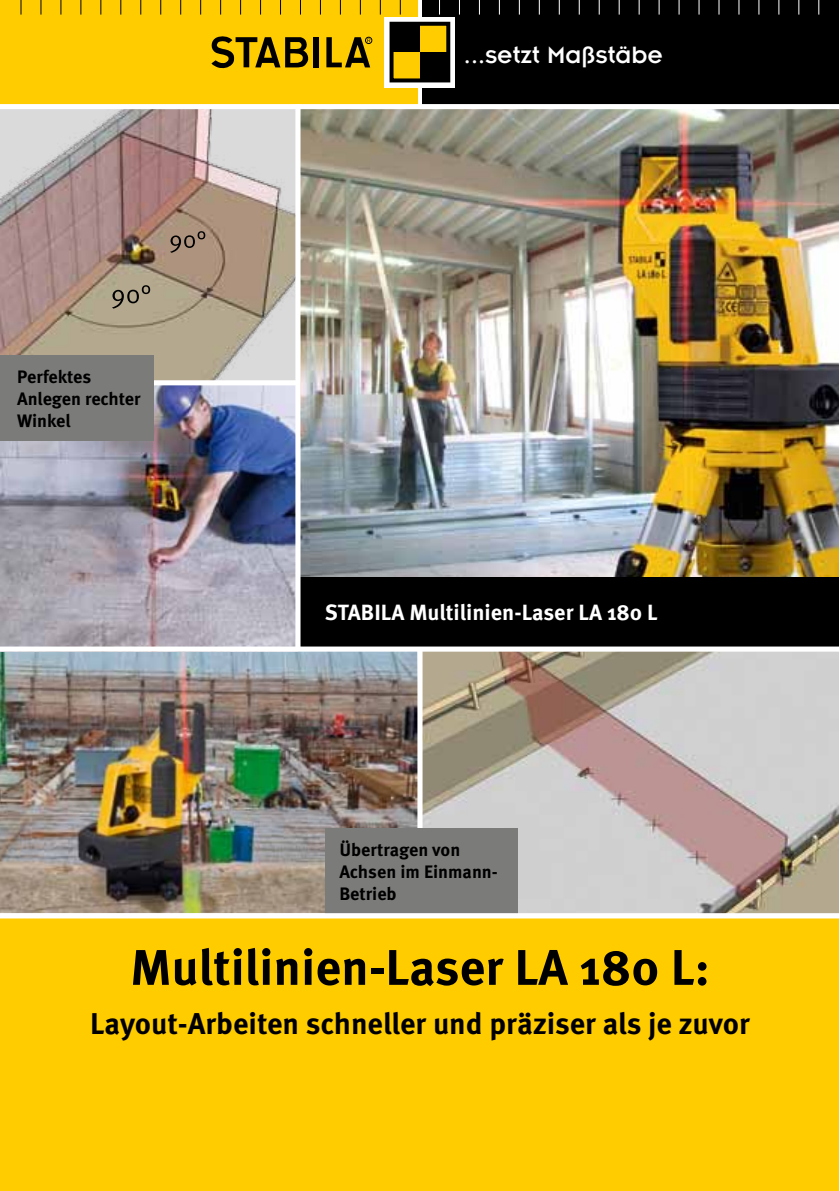
<style>
.page{position:relative;width:840px;height:1191px;background:#fff}
.page>*{position:absolute;margin:0;border:0;box-sizing:border-box;transform-origin:0 0}
.t1{font:700 50px "Meta Pro";color:#000}
.t2{font:700 30px "Meta Pro";color:#000}
.t3{font:26px "Insignia";letter-spacing:.005em;color:#fff}
.t4{font:700 22px "Meta Pro";color:#fff}
.t5{font:700 18px/22px "Meta Pro";color:#000}
</style>
<div class="page">
<svg style="left:417px;top:1px;width:1px;height:103px"></svg>
<div style="left:422px;top:1px;width:416px;height:103px;background:#000"></div>
<div style="left:0;top:1px;width:417px;height:103px;background:#fc0"></div>
<svg style="left:384px;top:17px;width:71px;height:71px"></svg>
<div style="left:391px;top:52px;width:28px;height:28px;background:#fc0"></div>
<div style="left:419px;top:24px;width:29px;height:28px;background:#fc0"></div>
<div style="left:391px;top:24px;width:28px;height:28px;background:#000"></div>
<div style="left:419px;top:52px;width:29px;height:28px;background:#000"></div>
<div style="left:389px;top:22px;width:61px;height:60px;border:4px solid #000"></div>
<div style="left:365px;top:37px;width:7px;height:7px;border:1px solid #000;border-radius:50%"></div>
<svg style="left:326px;top:37px;width:44px;height:30px"></svg>
<div style="left:313px;top:37px;width:6px;height:30px;background:#000"></div>
<svg style="left:211px;top:36px;width:97px;height:33px"></svg>
<svg style="left:140px;top:1px;width:1px;height:14px"></svg>
<svg style="left:160px;top:1px;width:1px;height:14px"></svg>
<svg style="left:180px;top:1px;width:1px;height:14px"></svg>
<svg style="left:200px;top:1px;width:1px;height:14px"></svg>
<svg style="left:220px;top:1px;width:1px;height:14px"></svg>
<svg style="left:240px;top:1px;width:1px;height:14px"></svg>
<svg style="left:260px;top:1px;width:1px;height:14px"></svg>
<svg style="left:280px;top:1px;width:1px;height:14px"></svg>
<svg style="left:300px;top:1px;width:1px;height:14px"></svg>
<svg style="left:320px;top:1px;width:1px;height:14px"></svg>
<svg style="left:340px;top:1px;width:1px;height:14px"></svg>
<svg style="left:359px;top:1px;width:1px;height:14px"></svg>
<svg style="left:379px;top:1px;width:1px;height:14px"></svg>
<svg style="left:399px;top:1px;width:1px;height:14px"></svg>
<svg style="left:20px;top:1px;width:1px;height:14px"></svg>
<svg style="left:40px;top:1px;width:1px;height:14px"></svg>
<svg style="left:60px;top:1px;width:1px;height:14px"></svg>
<svg style="left:80px;top:1px;width:1px;height:14px"></svg>
<svg style="left:100px;top:1px;width:1px;height:14px"></svg>
<svg style="left:120px;top:1px;width:1px;height:14px"></svg>
<svg style="left:439px;top:1px;width:1px;height:14px"></svg>
<svg style="left:478px;top:1px;width:1px;height:13px"></svg>
<svg style="left:498px;top:1px;width:1px;height:14px"></svg>
<svg style="left:518px;top:1px;width:1px;height:14px"></svg>
<svg style="left:538px;top:1px;width:1px;height:14px"></svg>
<svg style="left:558px;top:1px;width:1px;height:14px"></svg>
<svg style="left:578px;top:1px;width:1px;height:14px"></svg>
<svg style="left:598px;top:1px;width:1px;height:14px"></svg>
<svg style="left:618px;top:1px;width:1px;height:14px"></svg>
<svg style="left:638px;top:1px;width:1px;height:14px"></svg>
<svg style="left:658px;top:1px;width:1px;height:14px"></svg>
<svg style="left:678px;top:1px;width:1px;height:14px"></svg>
<svg style="left:698px;top:1px;width:1px;height:14px"></svg>
<svg style="left:738px;top:1px;width:1px;height:14px"></svg>
<svg style="left:758px;top:1px;width:1px;height:14px"></svg>
<svg style="left:778px;top:1px;width:1px;height:14px"></svg>
<svg style="left:718px;top:1px;width:1px;height:14px"></svg>
<img style="left:0;top:651px;width:838px;height:262px">
<img style="left:300px;top:109px;width:538px;height:468px">
<img style="left:0;top:109px;width:295px;height:537px">
<div style="left:300px;top:577px;width:538px;height:72px;background:#000"></div>
<svg style="left:112px;top:285px;width:38px;height:23px"></svg>
<svg style="left:170px;top:231px;width:35px;height:22px"></svg>
<div style="left:0;top:646px;width:838px;height:5px;background:#fff"></div>
<div style="left:0;top:380px;width:298px;height:5px;background:#fff"></div>
<div style="left:417px;top:649px;width:5px;height:266px;background:#fff"></div>
<div style="left:0;top:356px;width:153px;height:85px;background:#7b7b7a"></div>
<div style="left:325px;top:828px;width:192px;height:87px;background:#7b7b7a"></div>
<div style="left:0;top:916px;width:838px;height:275px;background:#fc0"></div>
<div style="left:0;top:913px;width:838px;height:5px;background:#fff"></div>
<p class="t5" style="left:17px;top:366px;width:125px">Perfektes<br>Anlegen rechter<br>Winkel</p>
<h3 class="t3" style="left:463px;top:42px;width:200px">...setzt Maßstäbe</h3>
<p class="t4" style="left:325px;top:598px;width:334px">STABILA Multilinien-Laser LA 180 L</p>
<p class="t5" style="left:339px;top:838px;width:160px">Übertragen von<br>Achsen im Einmann-<br>Betrieb</p>
<h1 class="t1" style="left:130px;top:935px;width:580px">Multilinien-Laser LA 180 L:</h1>
<h2 class="t2" style="left:90px;top:1004px;width:660px">Layout-Arbeiten schneller und präziser als je zuvor</h2>
</div>
